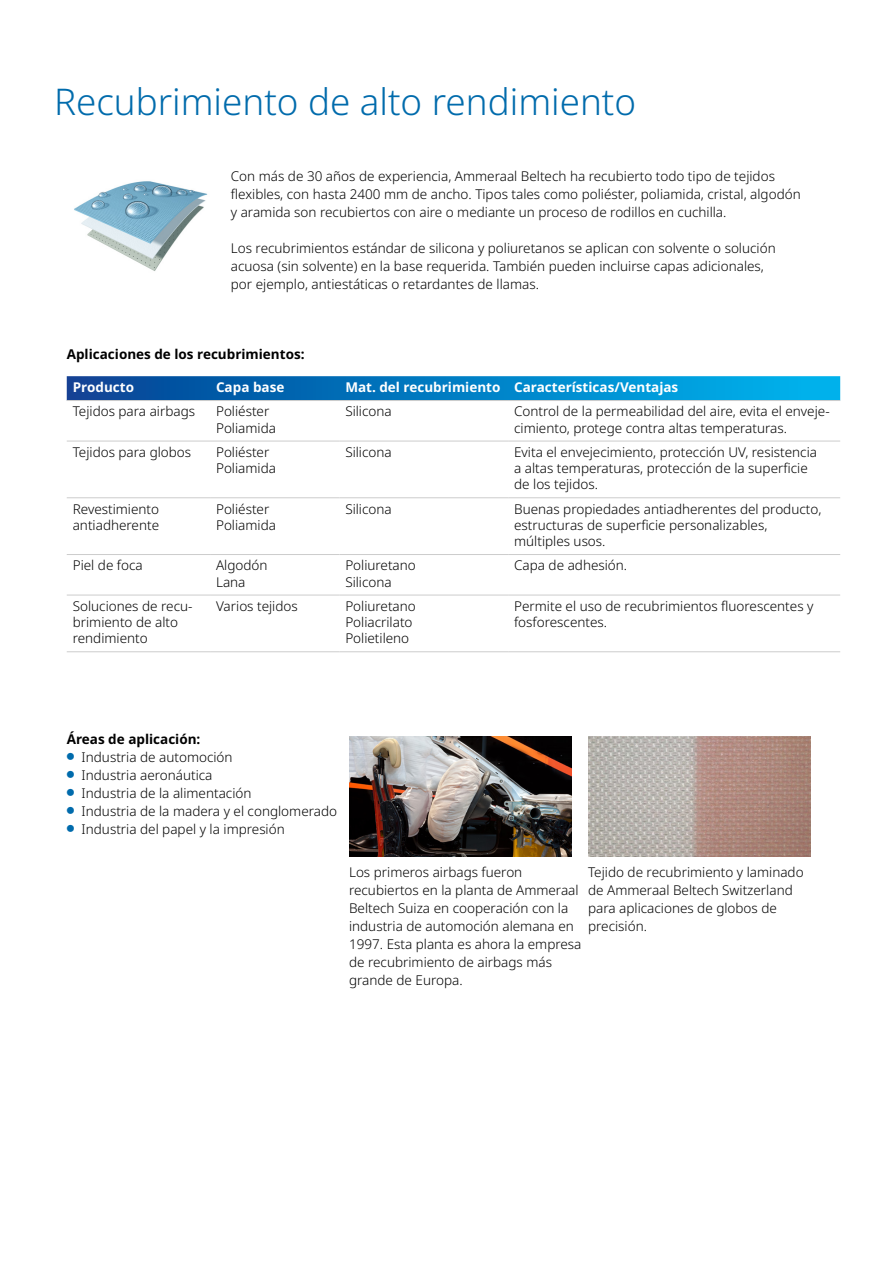
<style>
.page{position:relative;width:893px;height:1263px;background:#fff}
.page>*{position:absolute;margin:0;border:0;box-sizing:border-box;transform-origin:0 0}
.t1{font:300 36.75px "Noto Sans";color:#006bac}
.t2{font:300 13.5px/18px "Noto Sans";color:#000}
.t3{font:700 13.5px "Noto Sans";color:#fff}
.t4{font:700 13.5px "Noto Sans";color:#000}
.s1{font-weight:700}
</style>
<div class="page">
<img style="left:74px;top:181px;width:134px;height:90px">
<svg style="left:67px;top:376px;width:773px;height:24px;background:#037dc3"></svg>
<svg style="left:67px;top:440px;width:773px;height:155px"></svg>
<hr style="left:67px;top:400px;width:143px;height:1px;background:#ccc">
<hr style="left:210px;top:400px;width:129px;height:1px;background:#ccc">
<hr style="left:339px;top:400px;width:169px;height:1px;background:#ccc">
<hr style="left:508px;top:400px;width:332px;height:1px;background:#ccc">
<hr style="left:67px;top:441px;width:143px;height:1px;background:#ccc">
<hr style="left:210px;top:441px;width:129px;height:1px;background:#ccc">
<hr style="left:339px;top:441px;width:169px;height:1px;background:#ccc">
<hr style="left:508px;top:441px;width:332px;height:1px;background:#ccc">
<hr style="left:67px;top:497px;width:143px;height:1px;background:#ccc">
<hr style="left:210px;top:497px;width:129px;height:1px;background:#ccc">
<hr style="left:339px;top:497px;width:169px;height:1px;background:#ccc">
<hr style="left:508px;top:497px;width:332px;height:1px;background:#ccc">
<hr style="left:67px;top:554px;width:143px;height:1px;background:#ccc">
<hr style="left:210px;top:554px;width:129px;height:1px;background:#ccc">
<hr style="left:339px;top:554px;width:169px;height:1px;background:#ccc">
<hr style="left:508px;top:554px;width:332px;height:1px;background:#ccc">
<hr style="left:67px;top:595px;width:143px;height:1px;background:#ccc">
<hr style="left:210px;top:595px;width:129px;height:1px;background:#ccc">
<hr style="left:339px;top:595px;width:169px;height:1px;background:#ccc">
<hr style="left:508px;top:595px;width:332px;height:1px;background:#ccc">
<hr style="left:67px;top:651px;width:143px;height:1px;background:#ccc">
<hr style="left:210px;top:651px;width:129px;height:1px;background:#ccc">
<hr style="left:339px;top:651px;width:169px;height:1px;background:#ccc">
<hr style="left:508px;top:651px;width:332px;height:1px;background:#ccc">
<img style="left:349px;top:736px;width:222px;height:120px">
<img style="left:588px;top:736px;width:222px;height:120px">
<h1 class="t1" style="left:54px;top:75px;width:584px">Recubrimiento de alto rendimiento</h1>
<p class="t2" style="left:231px;top:168px;width:571px">Con más de 30 años de experiencia, Ammeraal Beltech ha recubierto todo tipo de tejidos flexibles, con hasta 2400 mm de ancho. Tipos tales como poliéster, poliamida, cristal, algodón y aramida son recubiertos con aire o mediante un proceso de rodillos en cuchilla.</p>
<p class="t2" style="left:231px;top:240px;width:546px">Los recubrimientos estándar de silicona y poliuretanos se aplican con solvente o solución acuosa (sin solvente) en la base requerida. También pueden incluirse capas adicionales, por ejemplo, antiestáticas o retardantes de llamas.</p>
<p class="t4" style="left:67px;top:345px;width:239px">Aplicaciones de los recubrimientos:</p>
<p class="t3" style="left:73px;top:378px;width:63px">Producto</p>
<p class="t3" style="left:216px;top:378px;width:70px">Capa base</p>
<p class="t3" style="left:345px;top:378px;width:335px">Mat. del recubrimiento Características/Ventajas</p>
<p class="t2" style="left:73px;top:403px;width:124px">Tejidos para airbags</p>
<p class="t2" style="left:216px;top:404px;width:61px;line-height:16.2px">Poliéster<br>Poliamida</p>
<p class="t2" style="left:345px;top:403px;width:48px">Silicona</p>
<p class="t2" style="left:514px;top:404px;width:317px;line-height:16.2px">Control de la permeabilidad del aire, evita el enveje&shy;cimiento, protege contra altas temperaturas.</p>
<p class="t2" style="left:73px;top:443px;width:120px">Tejidos para globos</p>
<p class="t2" style="left:216px;top:444px;width:61px;line-height:16.2px">Poliéster<br>Poliamida</p>
<p class="t2" style="left:345px;top:443px;width:48px">Silicona</p>
<p class="t2" style="left:514px;top:444px;width:304px;line-height:16.2px">Evita el envejecimiento, protección UV, resistencia a altas temperaturas, protección de la superficie de los tejidos.</p>
<p class="t2" style="left:73px;top:501px;width:88px;line-height:16.2px">Revestimiento antiadherente</p>
<p class="t2" style="left:216px;top:501px;width:61px;line-height:16.2px">Poliéster<br>Poliamida</p>
<p class="t2" style="left:345px;top:500px;width:48px">Silicona</p>
<p class="t2" style="left:514px;top:501px;width:309px;line-height:16.2px">Buenas propiedades antiadherentes del producto, estructuras de superficie personalizables, múltiples usos.</p>
<p class="t2" style="left:73px;top:557px;width:72px">Piel de foca</p>
<p class="t2" style="left:216px;top:558px;width:53px;line-height:16.2px">Algodón<br>Lana</p>
<p class="t2" style="left:345px;top:558px;width:72px;line-height:16.2px">Poliuretano<br>Silicona</p>
<p class="t2" style="left:514px;top:557px;width:115px">Capa de adhesión.</p>
<p class="t2" style="left:73px;top:598px;width:121px;line-height:16.2px">Soluciones de recu&shy;brimiento de alto rendimiento</p>
<p class="t2" style="left:216px;top:597px;width:83px">Varios tejidos</p>
<p class="t2" style="left:345px;top:598px;width:72px;line-height:16.2px">Poliuretano<br>Poliacrilato<br>Polietileno</p>
<p class="t2" style="left:514px;top:598px;width:301px;line-height:16.2px">Permite el uso de recubrimientos fluorescentes y fosforescentes.</p>
<p class="t2" style="left:67px;top:730px;width:272px"><span class="s1">Áreas de aplicación:<br></span><sup>4</sup> Industria de automoción<br><sup>4</sup> Industria aeronáutica<br><sup>4</sup> Industria de la alimentación<br><sup>4</sup> Industria de la madera y el conglomerado<br><sup>4</sup> Industria del papel y la impresión</p>
<p class="t2" style="left:349px;top:863px;width:234px">Los primeros airbags fueron recubiertos en la planta de Ammeraal<br>Beltech Suiza en cooperación con la industria de automoción alemana en<br>1997. Esta planta es ahora la empresa de recubrimiento de airbags más grande de Europa.</p>
<p class="t2" style="left:588px;top:863px;width:217px">Tejido de recubrimiento y laminado de Ammeraal Beltech Switzerland para aplicaciones de globos de precisión.</p>
</div>
